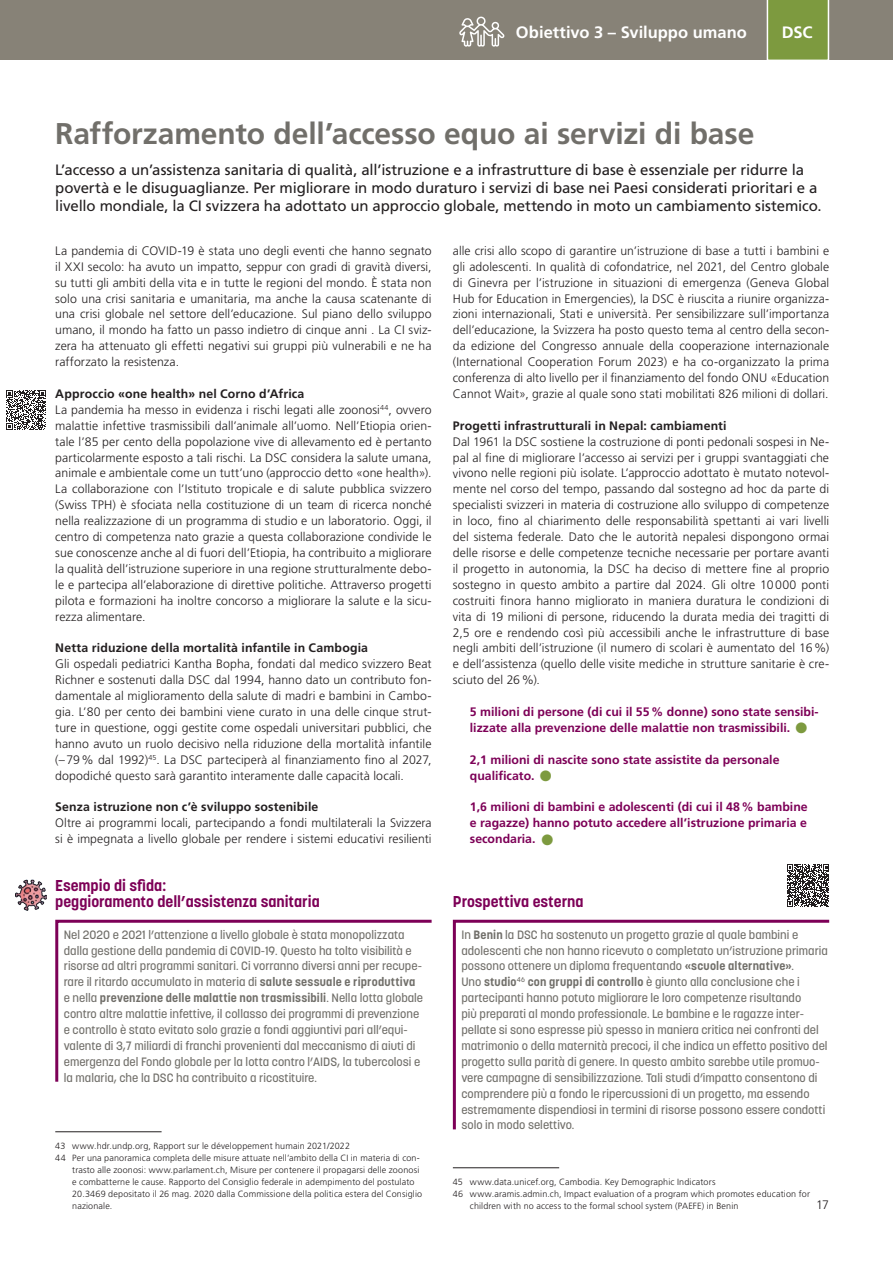
<style>
.page{position:relative;width:893px;height:1263px;background:#fff}
.page>*{position:absolute;margin:0;border:0;box-sizing:border-box;transform-origin:0 0}
.t1{font:700 30px "Frutiger LT Pro";letter-spacing:-.005em;color:#716f6a}
.t2{font:700 16.5px "Frutiger LT Pro";color:#fff}
.t3{font:700 15.6px/15.9px "Korolev";color:#7d0057}
.t4{font:15px/18px "Frutiger LT Pro";letter-spacing:-.01em;color:#231f20}
.t5{font:300 12.3px/15.9px "Frutiger LT Pro";letter-spacing:.005em;color:#231f20;text-align:justify}
.t6{font:700 12.3px/15.9px "Frutiger LT Pro";color:#7d0057}
.t7{font:700 12.3px "Frutiger LT Pro";letter-spacing:.015em;color:#231f20}
.t8{font:500 12px/15.9px "Korolev";color:#716f6a}
.t9{font:300 9px "Frutiger LT Pro";letter-spacing:.015em;color:#231f20}
.s1{font-weight:700}
.s2{color:#7d9a3f}
</style>
<div class="page">
<div style="left:0;top:0;width:893px;height:60px;background:#878277"></div>
<svg style="left:766px;top:0;width:64px;height:60px;background:#849e4a"></svg>
<hr style="left:453px;top:1167px;width:106px;height:1px;background:#231f20">
<hr style="left:55px;top:1131px;width:107px;height:1px;background:#231f20">
<svg style="left:452px;top:919px;width:378px;height:211px"></svg>
<svg style="left:55px;top:919px;width:377px;height:163px"></svg>
<svg style="left:459px;top:16px;width:45px;height:31px"></svg>
<svg style="left:6px;top:390px;width:40px;height:40px"></svg>
<svg style="left:787px;top:864px;width:42px;height:43px"></svg>
<img style="left:16px;top:879px;width:31px;height:31px">
<h2 class="t2" style="left:516px;top:22px;width:232px">Obiettivo 3 – Sviluppo umano</h2>
<h2 class="t2" style="left:782px;top:22px;width:32px">DSC</h2>
<h1 class="t1" style="left:55px;top:115px;width:701px">Rafforzamento dell’accesso equo ai servizi di base</h1>
<p class="t4" style="left:55px;top:161px;width:768px">L’accesso a un’assistenza sanitaria di qualità, all’istruzione e a infrastrutture di base è essenziale per ridurre la povertà e le disuguaglianze. Per migliorare in modo duraturo i servizi di base nei Paesi considerati prioritari e a livello mondiale, la CI svizzera ha adottato un approccio globale, mettendo in moto un cambiamento sistemico.</p>
<p class="t5" style="left:55px;top:243px;width:378px">La pandemia di COVID-19 è stata uno degli eventi che hanno segnato il XXI secolo: ha avuto un impatto, seppur con gradi di gravità diversi, su tutti gli ambiti della vita e in tutte le regioni del mondo. È stata non solo una crisi sanitaria e umanitaria, ma anche la causa scatenante di una crisi globale nel settore dell’educazione. Sul piano dello sviluppo umano, il mondo ha fatto un passo indietro di cinque anni . La CI sviz&shy;zera ha attenuato gli effetti negativi sui gruppi più vulnerabili e ne ha rafforzato la resistenza.</p>
<p class="t5" style="left:55px;top:386px;width:378px;text-align:left"><span class="s1">Approccio «one health» nel Corno d’Africa<br></span>La pandemia ha messo in evidenza i rischi legati alle zoonosi<sup>44</sup>, ovvero malattie infettive trasmissibili dall’animale all’uomo. Nell’Etiopia orien&shy;tale l’85 per cento della popolazione vive di allevamento ed è pertanto particolarmente esposto a tali rischi. La DSC considera la salute umana, animale e ambientale come un tutt’uno (approccio detto «one health»).<br>La collaborazione con l’Istituto tropicale e di salute pubblica svizzero (Swiss TPH) è sfociata nella costituzione di un team di ricerca nonché nella realizzazione di un programma di studio e un laboratorio. Oggi, il centro di competenza nato grazie a questa collaborazione condivide le sue conoscenze anche al di fuori dell’Etiopia, ha contribuito a migliorare la qualità dell’istruzione superiore in una regione strutturalmente debo&shy;le e partecipa all’elaborazione di direttive politiche. Attraverso progetti pilota e formazioni ha inoltre concorso a migliorare la salute e la sicu&shy;rezza alimentare.</p>
<p class="t7" style="left:55px;top:641px;width:314px">Netta riduzione della mortalità infantile in Cambogia</p>
<p class="t5" style="left:55px;top:656px;width:378px">Gli ospedali pediatrici Kantha Bopha, fondati dal medico svizzero Beat Richner e sostenuti dalla DSC dal 1994, hanno dato un contributo fon&shy;damentale al miglioramento della salute di madri e bambini in Cambo&shy;gia. L’80 per cento dei bambini viene curato in una delle cinque strut&shy;ture in questione, oggi gestite come ospedali universitari pubblici, che hanno avuto un ruolo decisivo nella riduzione della mortalità infantile (–79% dal 1992)<sup>45</sup>. La DSC parteciperà al finanziamento fino al 2027, dopodiché questo sarà garantito interamente dalle capacità locali.</p>
<p class="t7" style="left:55px;top:800px;width:265px">Senza istruzione non c’è sviluppo sostenibile</p>
<p class="t5" style="left:55px;top:815px;width:378px">Oltre ai programmi locali, partecipando a fondi multilaterali la Svizzera si è impegnata a livello globale per rendere i sistemi educativi resilienti</p>
<p class="t5" style="left:453px;top:243px;width:378px">alle crisi allo scopo di garantire un’istruzione di base a tutti i bambini e gli adolescenti. In qualità di cofondatrice, nel 2021, del Centro globale di Ginevra per l’istruzione in situazioni di emergenza (Geneva Global Hub for Education in Emergencies), la DSC è riuscita a riunire organizza&shy;zioni internazionali, Stati e università. Per sensibilizzare sull’importanza dell’educazione, la Svizzera ha posto questo tema al centro della secon&shy;da edizione del Congresso annuale della cooperazione internazionale (International Cooperation Forum 2023) e ha co-organizzato la prima conferenza di alto livello per il finanziamento del fondo ONU «Education Cannot Wait», grazie al quale sono stati mobilitati 826 milioni di dollari.</p>
<p class="t7" style="left:453px;top:418px;width:275px">Progetti infrastrutturali in Nepal: cambiamenti</p>
<p class="t5" style="left:453px;top:434px;width:378px">Dal 1961 la DSC sostiene la costruzione di ponti pedonali sospesi in Ne&shy;pal al fine di migliorare l’accesso ai servizi per i gruppi svantaggiati che vivono nelle regioni più isolate. L’approccio adottato è mutato notevol&shy;mente nel corso del tempo, passando dal sostegno ad hoc da parte di specialisti svizzeri in materia di costruzione allo sviluppo di competenze in loco, fino al chiarimento delle responsabilità spettanti ai vari livelli del sistema federale. Dato che le autorità nepalesi dispongono ormai delle risorse e delle competenze tecniche necessarie per portare avanti il progetto in autonomia, la DSC ha deciso di mettere fine al proprio sostegno in questo ambito a partire dal 2024. Gli oltre 10000 ponti costruiti finora hanno migliorato in maniera duratura le condizioni di vita di 19 milioni di persone, riducendo la durata media dei tragitti di 2,5 ore e rendendo così più accessibili anche le infrastrutture di base negli ambiti dell’istruzione (il numero di scolari è aumentato del 16%) e dell’assistenza (quello delle visite mediche in strutture sanitarie è cre&shy;sciuto del 26%).</p>
<p class="t6" style="left:470px;top:704px;width:350px">5 milioni di persone (di cui il 55% donne) sono state sensibi&shy;lizzate alla prevenzione delle malattie non trasmissibili. <span class="s2">●</span></p>
<p class="t6" style="left:470px;top:751px;width:311px">2,1 milioni di nascite sono state assistite da personale qualificato. <span class="s2">●</span></p>
<p class="t6" style="left:470px;top:799px;width:339px;text-align:justify">1,6 milioni di bambini e adolescenti (di cui il 48% bambine e ragazze) hanno potuto accedere all’istruzione primaria e secondaria. <span class="s2">●</span></p>
<p class="t3" style="left:55px;top:877px;width:266px">Esempio di sfida:<br>peggioramento dell’assistenza sanitaria</p>
<p class="t8" style="left:64px;top:926px;width:361px">Nel 2020 e 2021 l’attenzione a livello globale è stata monopolizzata dalla gestione della pandemia di COVID-19. Questo ha tolto visibilità e risorse ad altri programmi sanitari. Ci vorranno diversi anni per recupe&shy;rare il ritardo accumulato in materia di <span class="s1">salute sessuale e riproduttiva </span>e nella <span class="s1">prevenzione delle malattie non trasmissibili</span>. Nella lotta globale contro altre malattie infettive, il collasso dei programmi di prevenzione e controllo è stato evitato solo grazie a fondi aggiuntivi pari all’equi&shy;valente di 3,7 miliardi di franchi provenienti dal meccanismo di aiuti di emergenza del Fondo globale per la lotta contro l’AIDS, la tubercolosi e la malaria, che la DSC ha contribuito a ricostituire.</p>
<p class="t9" style="left:55px;top:1140px;width:296px">43 www.hdr.undp.org, Rapport sur le développement humain 2021/2022</p>
<p class="t9" style="left:55px;top:1152px;width:366px">44 Per una panoramica completa delle misure attuate nell’ambito della CI in materia di con-</p>
<p class="t9" style="left:72px;top:1164px;width:349px">trasto alle zoonosi: www.parlament.ch, Misure per contenere il propagarsi delle zoonosi</p>
<p class="t9" style="left:72px;top:1176px;width:344px">e combatterne le cause. Rapporto del Consiglio federale in adempimento del postulato</p>
<p class="t9" style="left:72px;top:1188px;width:351px">20.3469 depositato il 26 mag. 2020 dalla Commissione della politica estera del Consiglio</p>
<p class="t9" style="left:72px;top:1200px;width:42px">nazionale.</p>
<p class="t3" style="left:453px;top:893px;width:132px">Prospettiva esterna</p>
<p class="t8" style="left:461px;top:926px;width:368px">In <span class="s1">Benin</span> la DSC ha sostenuto un progetto grazie al quale bambini e adolescenti che non hanno ricevuto o completato un’istruzione primaria possono ottenere un diploma frequentando <span class="s1">«scuole alternative»</span>.<br>Uno <span class="s1">studio</span><sup>46</sup> <span class="s1">con gruppi di controllo</span> è giunto alla conclusione che i partecipanti hanno potuto migliorare le loro competenze risultando<br>più preparati al mondo professionale. Le bambine e le ragazze inter&shy;pellate si sono espresse più spesso in maniera critica nei confronti del matrimonio o della maternità precoci, il che indica un effetto positivo del progetto sulla parità di genere. In questo ambito sarebbe utile promuo&shy;vere campagne di sensibilizzazione. Tali studi d’impatto consentono di comprendere più a fondo le ripercussioni di un progetto, ma essendo estremamente dispendiosi in termini di risorse possono essere condotti solo in modo selettivo.</p>
<p class="t9" style="left:453px;top:1176px;width:264px">45 www.data.unicef.org, Cambodia. Key Demographic Indicators</p>
<p class="t9" style="left:453px;top:1188px;width:359px">46 www.aramis.admin.ch, Impact evaluation of a program which promotes education for</p>
<p class="t9" style="left:470px;top:1200px;width:270px">children with no access to the formal school system (PAEFE) in Benin</p>
<p class="t5" style="left:816px;top:1197px;width:14px">17</p>
</div>
